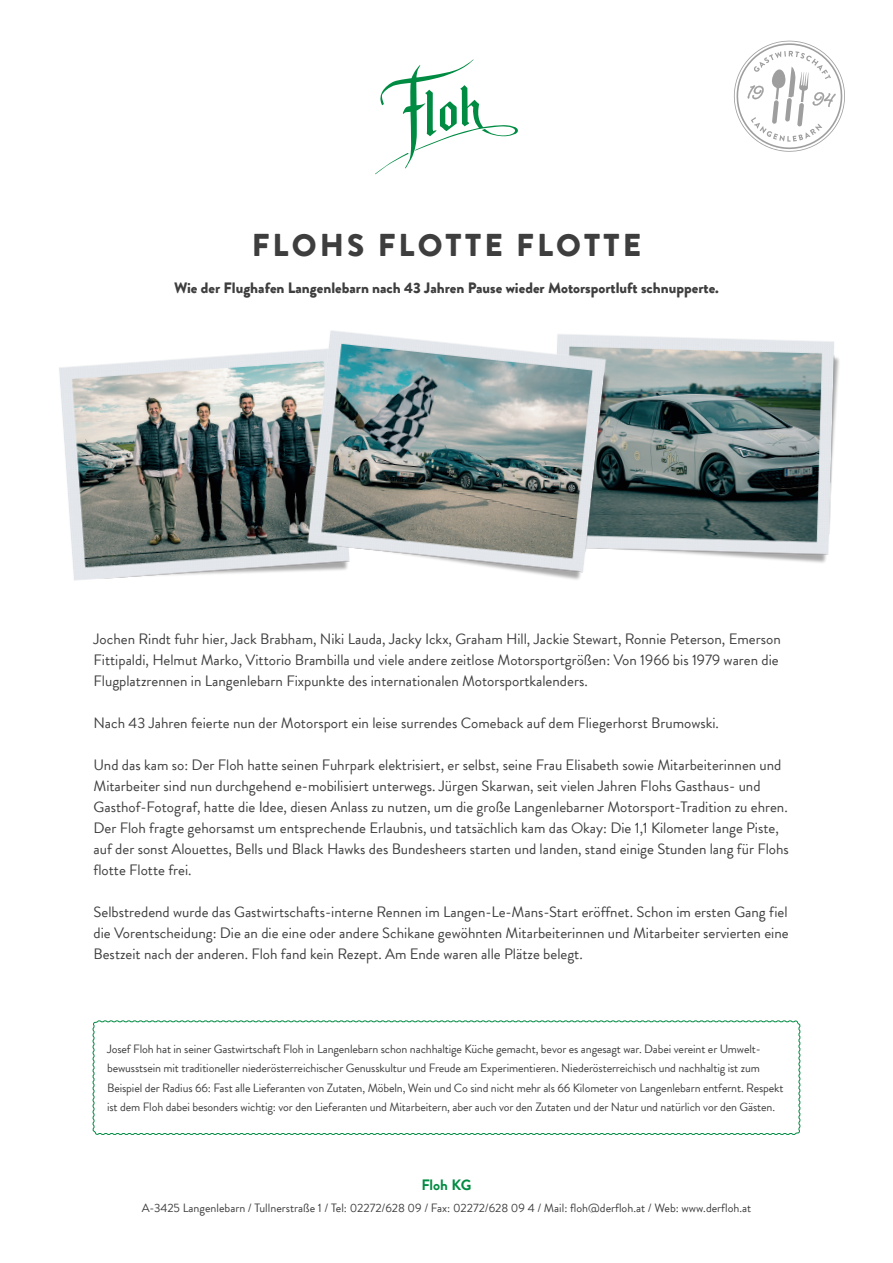
<style>
.page{position:relative;width:893px;height:1263px;background:#fff}
.page>*{position:absolute;margin:0;border:0;box-sizing:border-box;transform-origin:0 0}
.t1{font:900 31.5px "Brandon Grotesque";letter-spacing:.1em;color:#3e3e3f}
.t2{font:15px/21px "Brandon Grotesque";color:#3e3e3f}
.t3{font:900 15px "Brandon Grotesque";color:#3e3e3f}
.t4{font:700 15px "Brandon Grotesque";letter-spacing:-.005em;color:#008b43}
.t5{font:12px/19.5px "Brandon Grotesque";letter-spacing:-.01em;color:#3e3e3f}
</style>
<div class="page">
<svg style="left:375px;top:59px;width:143px;height:115px"></svg>
<svg style="left:734px;top:40px;width:111px;height:112px"></svg>
<img style="left:630px;top:336px;width:209px;height:227px">
<img style="left:59px;top:352px;width:225px;height:229px">
<img style="left:284px;top:330px;width:346px;height:250px">
<svg style="left:92px;top:1020px;width:709px;height:115px"></svg>
<h1 class="t1" style="left:252px;top:223px;width:391px">FLOHS FLOTTE FLOTTE</h1>
<p class="t3" style="left:174px;top:277px;width:546px">Wie der Flughafen Langenlebarn nach 43 Jahren Pause wieder Motorsportluft schnupperte.</p>
<p class="t2" style="left:94px;top:629px;width:689px">Jochen Rindt fuhr hier, Jack Brabham, Niki Lauda, Jacky Ickx, Graham Hill, Jackie Stewart, Ronnie Peterson, Emerson<br>Fittipaldi, Helmut Marko, Vittorio Brambilla und viele andere zeitlose Motorsportgrößen: Von 1966 bis 1979 waren die<br>Flugplatzrennen in Langenlebarn Fixpunkte des internationalen Motorsportkalenders.</p>
<p class="t2" style="left:94px;top:713px;width:627px">Nach 43 Jahren feierte nun der Motorsport ein leise surrendes Comeback auf dem Fliegerhorst Brumowski.</p>
<p class="t2" style="left:94px;top:755px;width:697px">Und das kam so: Der Floh hatte seinen Fuhrpark elektrisiert, er selbst, seine Frau Elisabeth sowie Mitarbeiterinnen und Mitarbeiter sind nun durchgehend e-mobilisiert unterwegs. Jürgen Skarwan, seit vielen Jahren Flohs Gasthaus- und Gasthof-Fotograf, hatte die Idee, diesen Anlass zu nutzen, um die große Langenlebarner Motorsport-Tradition zu ehren.<br>Der Floh fragte gehorsamst um entsprechende Erlaubnis, und tatsächlich kam das Okay: Die 1,1 Kilometer lange Piste, auf der sonst Alouettes, Bells und Black Hawks des Bundesheers starten und landen, stand einige Stunden lang für Flohs flotte Flotte frei.</p>
<p class="t2" style="left:94px;top:902px;width:697px;text-align:justify">Selbstredend wurde das Gastwirtschafts-interne Rennen im Langen-Le-Mans-Start eröffnet. Schon im ersten Gang fiel die Vorentscheidung: Die an die eine oder andere Schikane gewöhnten Mitarbeiterinnen und Mitarbeiter servierten eine Bestzeit nach der anderen. Floh fand kein Rezept. Am Ende waren alle Plätze belegt.</p>
<p class="t5" style="left:107px;top:1039px;width:678px">Josef Floh hat in seiner Gastwirtschaft Floh in Langenlebarn schon nachhaltige Küche gemacht, bevor es angesagt war. Dabei vereint er Umwelt&shy;bewusstsein mit traditioneller niederösterreichischer Genusskultur und Freude am Experimentieren. Niederösterreichisch und nachhaltig ist zum Beispiel der Radius 66: Fast alle Lieferanten von Zutaten, Möbeln, Wein und Co sind nicht mehr als 66 Kilometer von Langenlebarn entfernt. Respekt ist dem Floh dabei besonders wichtig: vor den Lieferanten und Mitarbeitern, aber auch vor den Zutaten und der Natur und natürlich vor den Gästen.</p>
<p class="t4" style="left:421px;top:1174px;width:52px">Floh KG</p>
<p class="t5" style="left:142px;top:1198px;width:611px">A-3425 Langenlebarn / Tullnerstraße 1 / Tel: 02272/628 09 / Fax: 02272/628 09 4 / Mail: floh@derfloh.at / Web: www.derfloh.at</p>
</div>
